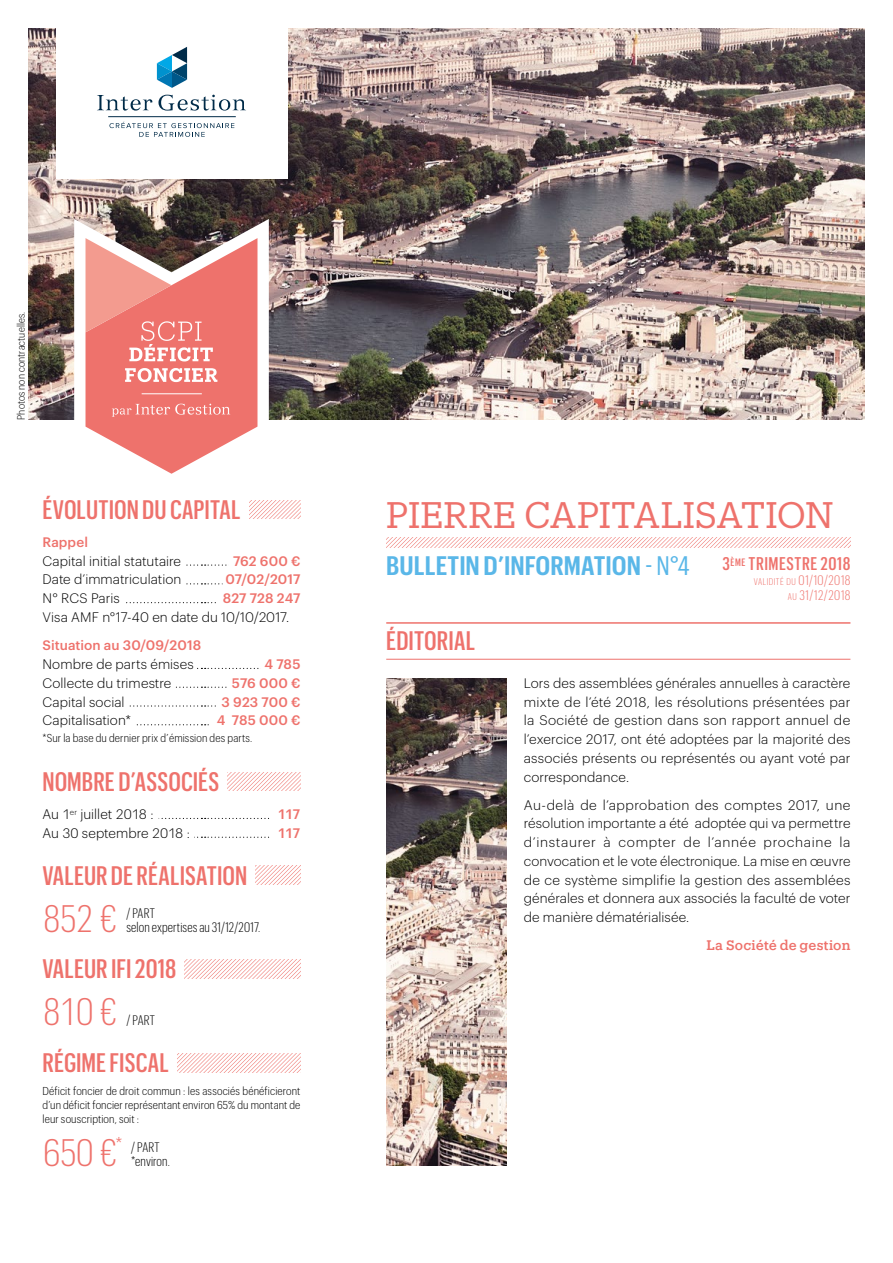
<style>
.page{position:relative;width:893px;height:1263px;background:#fff}
.page>*{position:absolute;margin:0;border:0;box-sizing:border-box;transform-origin:0 0}
.t1{font:300 37.5px "Graphik Cond";letter-spacing:-.06em;color:#ee726c}
.t2{font:36.15px "Produkt";color:#ee726c}
.t3{font:500 26.25px "Graphik X Cond";letter-spacing:.005em;color:#ee726c}
.t4{font:600 26.25px "Graphik Cond";color:#5ab7e8}
.t5{font:500 18px "Graphik X Cond";letter-spacing:.035em;color:#ee726c}
.t6{font:300 13.5px/18.8px "Graphik";letter-spacing:.005em;color:#000;text-align:justify}
.t7{font:500 13.5px "Graphik";letter-spacing:.005em;color:#ee726c}
.t8{font:300 13.5px/13.5px "Graphik Cond";letter-spacing:.01em;color:#000}
.t9{font:500 13.5px "Produkt Web";letter-spacing:.005em;color:#ee726c}
.t10{font:300 13.5px "Graphik Cond";letter-spacing:.04em;color:#ee726c}
.t11{font:300 11.25px/14.1px "Graphik Compact";letter-spacing:.01em;color:#000;text-align:justify}
.t12{font:300 10.5px "Graphik Compact";letter-spacing:.015em;color:#000}
.t13{font:300 9.45px "Graphik Cond";letter-spacing:.055em;color:#ee726c}
.s1{font-weight:400}
.s2{font-size:13.5px}
.s3{font-size:9.45px}
</style>
<div class="page">
<svg style="left:386px;top:538px;width:464px;height:9px"></svg>
<svg style="left:249px;top:500px;width:51px;height:19px"></svg>
<svg style="left:228px;top:772px;width:72px;height:19px"></svg>
<svg style="left:256px;top:866px;width:44px;height:18px"></svg>
<svg style="left:185px;top:960px;width:115px;height:18px"></svg>
<svg style="left:178px;top:1053px;width:122px;height:19px"></svg>
<svg style="left:186px;top:564px;width:41px;height:2px"></svg>
<svg style="left:186px;top:583px;width:37px;height:1px"></svg>
<svg style="left:126px;top:602px;width:90px;height:1px"></svg>
<svg style="left:197px;top:668px;width:62px;height:1px"></svg>
<svg style="left:175px;top:687px;width:52px;height:1px"></svg>
<svg style="left:129px;top:705px;width:87px;height:1px"></svg>
<svg style="left:136px;top:724px;width:73px;height:1px"></svg>
<svg style="left:158px;top:818px;width:111px;height:1px"></svg>
<svg style="left:194px;top:837px;width:76px;height:1px"></svg>
<hr style="left:386px;top:659px;width:464px;height:1px;background:#ee726c">
<hr style="left:386px;top:622px;width:464px;height:2px;background:#ee726c">
<img style="left:386px;top:678px;width:121px;height:488px">
<img style="left:28px;top:28px;width:837px;height:392px">
<svg style="left:74px;top:219px;width:195px;height:208px"></svg>
<svg style="left:86px;top:238px;width:171px;height:236px"></svg>
<div style="left:56px;top:0;width:231px;height:178px;background:#fff"></div>
<svg style="left:157px;top:47px;width:30px;height:41px"></svg>
<hr style="left:108px;top:116px;width:128px;height:1px;background:#002b48">
<svg style="left:97px;top:95px;width:55px;height:16px"></svg>
<svg style="left:158px;top:95px;width:88px;height:16px"></svg>
<svg style="left:109px;top:122px;width:125px;height:15px"></svg>
<p class="t12" style="left:14px;top:420px;width:110px;rotate:-90deg">Photos non contractuelles.</p>
<h3 class="t3" style="left:43px;top:491px;width:200px">ÉVOLUTION DU CAPITAL</h3>
<p class="t7" style="left:43px;top:532px;width:47px">Rappel</p>
<p class="t6" style="left:43px;top:550px;width:140px">Capital initial statutaire</p>
<p class="t7" style="left:233px;top:550px;width:69px">762 600 €</p>
<p class="t6" style="left:43px;top:569px;width:140px">Date d’immatriculation</p>
<p class="t7" style="left:226px;top:569px;width:76px">07/02/2017</p>
<p class="t6" style="left:43px;top:588px;width:79px">N° RCS Paris</p>
<p class="t7" style="left:223px;top:588px;width:79px">827 728 247</p>
<p class="t6" style="left:43px;top:607px;width:248px">Visa AMF n°17-40 en date du 10/10/2017.</p>
<p class="t7" style="left:43px;top:635px;width:160px">Situation au 30/09/2018</p>
<p class="t6" style="left:43px;top:654px;width:153px">Nombre de parts émises</p>
<p class="t7" style="left:265px;top:654px;width:37px">4 785</p>
<p class="t6" style="left:43px;top:672px;width:130px">Collecte du trimestre</p>
<p class="t7" style="left:232px;top:673px;width:70px">576 000 €</p>
<p class="t6" style="left:43px;top:691px;width:84px">Capital social</p>
<p class="t7" style="left:222px;top:691px;width:80px">3 923 700 €</p>
<p class="t6" style="left:43px;top:710px;width:90px">Capitalisation*</p>
<p class="t7" style="left:217px;top:710px;width:85px">4 785 000 €</p>
<p class="t11" style="left:43px;top:730px;width:211px">*Sur la base du dernier prix d’émission des parts.</p>
<h3 class="t3" style="left:43px;top:763px;width:178px">NOMBRE D’ASSOCIÉS</h3>
<p class="t6" style="left:43px;top:804px;width:113px">Au 1<sup>er</sup> juillet 2018 :</p>
<p class="t7" style="left:278px;top:804px;width:24px">117</p>
<p class="t6" style="left:43px;top:822px;width:149px">Au 30 septembre 2018 :</p>
<p class="t7" style="left:278px;top:823px;width:24px">117</p>
<h3 class="t3" style="left:43px;top:857px;width:206px">VALEUR DE RÉALISATION</h3>
<h1 class="t1" style="left:43px;top:893px;width:77px">852 €</h1>
<p class="t8" style="left:126px;top:906px;width:135px">/ PART<br>selon expertises au 31/12/2017.</p>
<h3 class="t3" style="left:43px;top:951px;width:135px">VALEUR IFI 2018</h3>
<h1 class="t1" style="left:43px;top:987px;width:77px">810 €</h1>
<p class="t8" style="left:126px;top:1013px;width:30px">/ PART</p>
<h3 class="t3" style="left:43px;top:1044px;width:128px">RÉGIME FISCAL</h3>
<p class="t11" style="left:43px;top:1083px;width:259px">Déficit foncier de droit commun : les associés bénéficieront d’un déficit foncier représentant environ 65% du montant de leur souscription, soit :</p>
<h1 class="t1" style="left:43px;top:1128px;width:82px">650 €<sup>*</sup></h1>
<p class="t8" style="left:131px;top:1140px;width:40px">/ PART *environ.</p>
<h2 class="t2" style="left:386px;top:490px;width:449px">PIERRE CAPITALISATION</h2>
<h3 class="t4" style="left:386px;top:547px;width:305px">BULLETIN D’INFORMATION <span class="s1">- N°4</span></h3>
<h3 class="t3" style="left:386px;top:623px;width:90px">ÉDITORIAL</h3>
<h3 class="t5" style="left:722px;top:551px;width:130px">3<sup>ÈME</sup> TRIMESTRE 2018</h3>
<p class="t13" style="left:754px;top:576px;width:98px">VALIDITÉ DU <span class="s2">01/10/2018</span></p>
<p class="t10" style="left:788px;top:586px;width:64px"><span class="s3">AU</span> 31/12/2018</p>
<p class="t6" style="left:524px;top:672px;width:328px">Lors des assemblées générales annuelles à caractère mixte de l’été 2018, les résolutions présentées par la Société de gestion dans son rapport annuel de l’exercice 2017, ont été adoptées par la majorité des associés présents ou représentés ou ayant voté par correspondance.</p>
<p class="t6" style="left:524px;top:794px;width:328px">Au-delà de l’approbation des comptes 2017, une résolution importante a été adoptée qui va permettre d’instaurer à compter de l’année prochaine la convocation et le vote électronique. La mise en œuvre de ce système simplifie la gestion des assemblées générales et donnera aux associés la faculté de voter de manière dématérialisée.</p>
<p class="t9" style="left:707px;top:936px;width:145px">La Société de gestion</p>
</div>
